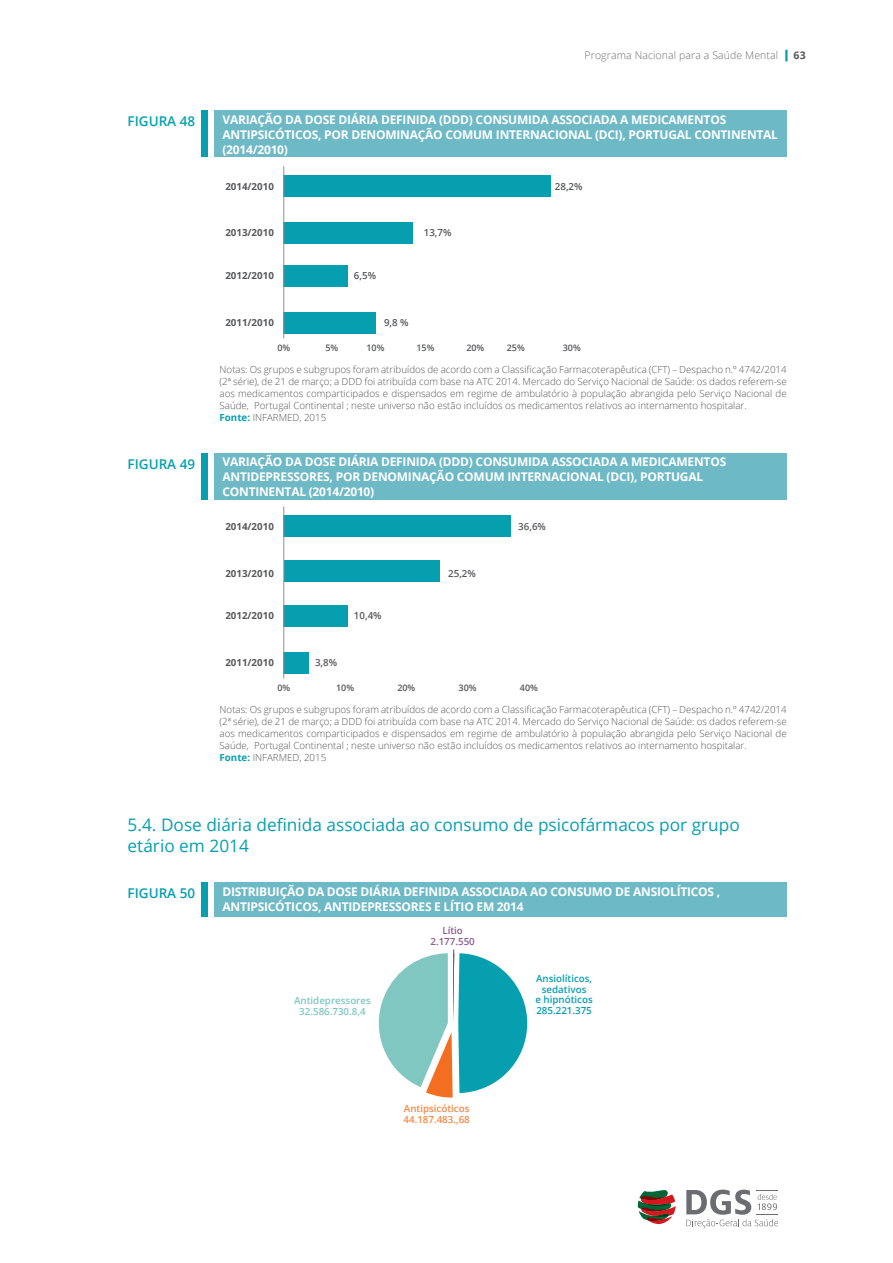
<style>
.page{position:relative;width:893px;height:1263px;background:#fff}
.page>*{position:absolute;margin:0;border:0;box-sizing:border-box;transform-origin:0 0}
._1_1_SUB_TÍTULO{font:17.25px/21px "Open Sans";color:#069fb0}
.FIGURAS_Nº{font:600 13.5px "Open Sans";color:#069fb0}
.FIGURAS_Designação{font:700 12px/15px "Open Sans";letter-spacing:-.02em;color:#fff}
.t1{font:300 10.5px "Open Sans";letter-spacing:.01em;color:#6c6d70}
.t2{font:700 10.5px "Open Sans";color:#57585a}
.Footnote{font:300 9.75px/12px "Open Sans";color:#57585a;text-align:justify}
.GRAFICOS_Eixos{font:700 9.75px "Open Sans";color:#57585a}
.GRAFICOS_-_valores{font:600 9.75px/10.5px "Open Sans";color:#069fb0;text-align:center}
.GRAFICOS_-_valores-2{font:600 9.75px "Open Sans";color:#57585a}
.GRAFICOS_-_valores-3{font:600 9.75px "Open Sans";color:#7fc7c0}
.GRAFICOS_-_valores-4{font:600 9.75px "Open Sans";color:#f68945}
.GRAFICOS_-_valores-5{font:600 9.75px "Open Sans";color:#8a5a8f}
.t3{font:600 9px "Open Sans";color:#57585a}
.s1{font-weight:700;color:#069fb0}
</style>
<div class="page">
<svg style="left:638px;top:1190px;width:38px;height:34px"></svg>
<svg style="left:686px;top:1189px;width:92px;height:39px"></svg>
<svg style="left:785px;top:50px;width:2px;height:11px"></svg>
<svg style="left:378px;top:949px;width:150px;height:148px"></svg>
<div style="left:214px;top:111px;width:573px;height:46px;background:#6eb9c6"></div>
<div style="left:214px;top:453px;width:573px;height:47px;background:#6eb9c6"></div>
<div style="left:201px;top:111px;width:7px;height:46px;background:#069fb0"></div>
<div style="left:201px;top:453px;width:7px;height:47px;background:#069fb0"></div>
<div style="left:214px;top:882px;width:573px;height:34px;background:#6eb9c6"></div>
<div style="left:201px;top:882px;width:7px;height:34px;background:#069fb0"></div>
<div style="left:283px;top:175px;width:268px;height:22px;background:#069fb0"></div>
<div style="left:283px;top:222px;width:130px;height:21px;background:#069fb0"></div>
<div style="left:283px;top:265px;width:65px;height:21px;background:#069fb0"></div>
<div style="left:283px;top:312px;width:92px;height:21px;background:#069fb0"></div>
<hr style="left:283px;top:166px;width:1px;height:172px;background:#939598">
<div style="left:283px;top:516px;width:227px;height:21px;background:#069fb0"></div>
<div style="left:284px;top:560px;width:156px;height:21px;background:#069fb0"></div>
<div style="left:283px;top:605px;width:65px;height:21px;background:#069fb0"></div>
<div style="left:283px;top:652px;width:25px;height:21px;background:#069fb0"></div>
<hr style="left:283px;top:506px;width:1px;height:172px;background:#939598">
<p class="FIGURAS_Nº" style="left:128px;top:112px;width:69px">FIGURA 48</p>
<p class="FIGURAS_Nº" style="left:128px;top:455px;width:69px">FIGURA 49</p>
<p class="t1" style="left:585px;top:48px;width:195px">Programa Nacional para a Saúde Mental</p>
<p class="t2" style="left:793px;top:48px;width:14px">63</p>
<p class="FIGURAS_Designação" style="left:222px;top:111px;width:557px">VARIAÇÃO DA DOSE DIÁRIA DEFINIDA (DDD) CONSUMIDA ASSOCIADA A MEDICAMENTOS<br>ANTIPSICÓTICOS, POR DENOMINAÇÃO COMUM INTERNACIONAL (DCI), PORTUGAL CONTINENTAL (2014/2010)</p>
<p class="GRAFICOS_Eixos" style="left:225px;top:179px;width:50px">2014/2010</p>
<p class="GRAFICOS_-_valores-2" style="left:555px;top:180px;width:29px">28,2%</p>
<p class="GRAFICOS_Eixos" style="left:225px;top:226px;width:50px">2013/2010</p>
<p class="GRAFICOS_-_valores-2" style="left:424px;top:226px;width:29px">13,7%</p>
<p class="GRAFICOS_Eixos" style="left:225px;top:269px;width:50px">2012/2010</p>
<p class="GRAFICOS_-_valores-2" style="left:354px;top:269px;width:24px">6,5%</p>
<p class="GRAFICOS_Eixos" style="left:225px;top:316px;width:50px">2011/2010</p>
<p class="GRAFICOS_-_valores-2" style="left:384px;top:316px;width:26px">9,8 %</p>
<p class="t3" style="left:277px;top:342px;width:14px">0%</p>
<p class="t3" style="left:325px;top:342px;width:14px">5%</p>
<p class="t3" style="left:366px;top:342px;width:20px">10%</p>
<p class="t3" style="left:416px;top:342px;width:20px">15%</p>
<p class="t3" style="left:466px;top:342px;width:20px">20%</p>
<p class="t3" style="left:507px;top:342px;width:20px">25%</p>
<p class="t3" style="left:563px;top:342px;width:20px">30%</p>
<p class="Footnote" style="left:220px;top:363px;width:569px">Notas: Os grupos e subgrupos foram atribuídos de acordo com a Classificação Farmacoterapêutica (CFT) – Despacho n.º 4742/2014 (2ª série), de 21 de março; a DDD foi atribuída com base na ATC 2014. Mercado do Serviço Nacional de Saúde: os dados referem-se aos medicamentos comparticipados e dispensados em regime de ambulatório à população abrangida pelo Serviço Nacional de Saúde, Portugal Continental ; neste universo não estão incluídos os medicamentos relativos ao internamento hospitalar.</p>
<p class="Footnote" style="left:220px;top:411px;width:108px"><span class="s1">Fonte:</span> INFARMED, 2015</p>
<p class="FIGURAS_Designação" style="left:222px;top:454px;width:505px">VARIAÇÃO DA DOSE DIÁRIA DEFINIDA (DDD) CONSUMIDA ASSOCIADA A MEDICAMENTOS<br>ANTIDEPRESSORES, POR DENOMINAÇÃO COMUM INTERNACIONAL (DCI), PORTUGAL<br>CONTINENTAL (2014/2010)</p>
<p class="GRAFICOS_Eixos" style="left:225px;top:519px;width:50px">2014/2010</p>
<p class="GRAFICOS_-_valores-2" style="left:518px;top:520px;width:29px">36,6%</p>
<p class="GRAFICOS_Eixos" style="left:225px;top:566px;width:50px">2013/2010</p>
<p class="GRAFICOS_-_valores-2" style="left:448px;top:566px;width:29px">25,2%</p>
<p class="GRAFICOS_Eixos" style="left:225px;top:609px;width:50px">2012/2010</p>
<p class="GRAFICOS_-_valores-2" style="left:354px;top:609px;width:29px">10,4%</p>
<p class="GRAFICOS_Eixos" style="left:225px;top:656px;width:50px">2011/2010</p>
<p class="GRAFICOS_-_valores-2" style="left:315px;top:656px;width:24px">3,8%</p>
<p class="t3" style="left:277px;top:682px;width:14px">0%</p>
<p class="t3" style="left:336px;top:682px;width:20px">10%</p>
<p class="t3" style="left:397px;top:682px;width:20px">20%</p>
<p class="t3" style="left:459px;top:682px;width:20px">30%</p>
<p class="t3" style="left:520px;top:682px;width:20px">40%</p>
<p class="Footnote" style="left:220px;top:703px;width:569px">Notas: Os grupos e subgrupos foram atribuídos de acordo com a Classificação Farmacoterapêutica (CFT) – Despacho n.º 4742/2014 (2ª série), de 21 de março; a DDD foi atribuída com base na ATC 2014. Mercado do Serviço Nacional de Saúde: os dados referem-se aos medicamentos comparticipados e dispensados em regime de ambulatório à população abrangida pelo Serviço Nacional de Saúde, Portugal Continental ; neste universo não estão incluídos os medicamentos relativos ao internamento hospitalar.</p>
<p class="Footnote" style="left:220px;top:751px;width:108px"><span class="s1">Fonte:</span> INFARMED, 2015</p>
<p class="_1_1_SUB_TÍTULO" style="left:128px;top:814px;width:614px">5.4. Dose diária definida associada ao consumo de psicofármacos por grupo etário em 2014</p>
<p class="FIGURAS_Nº" style="left:128px;top:884px;width:69px">FIGURA 50</p>
<p class="FIGURAS_Designação" style="left:222px;top:884px;width:499px">DISTRIBUIÇÃO DA DOSE DIÁRIA DEFINIDA ASSOCIADA AO CONSUMO DE ANSIOLÍTICOS ,<br>ANTIPSICÓTICOS, ANTIDEPRESSORES E LÍTIO EM 2014</p>
<p class="GRAFICOS_-_valores-3" style="left:294px;top:994px;width:78px">Antidepressores</p>
<p class="GRAFICOS_-_valores-3" style="left:299px;top:1004px;width:68px">32.586.730.8,4</p>
<p class="GRAFICOS_-_valores-5" style="left:442px;top:924px;width:22px">Lítio</p>
<p class="GRAFICOS_-_valores-5" style="left:430px;top:935px;width:46px">2.177.550</p>
<p class="GRAFICOS_-_valores-4" style="left:404px;top:1102px;width:67px">Antipsicóticos</p>
<p class="GRAFICOS_-_valores-4" style="left:404px;top:1112px;width:68px">44.187.483.,68</p>
<p class="GRAFICOS_-_valores" style="left:535px;top:973px;width:59px">Ansiolíticos, sedativos<br>e hipnóticos</p>
<p class="GRAFICOS_-_valores" style="left:536px;top:1005px;width:57px">285.221.375</p>
</div>
